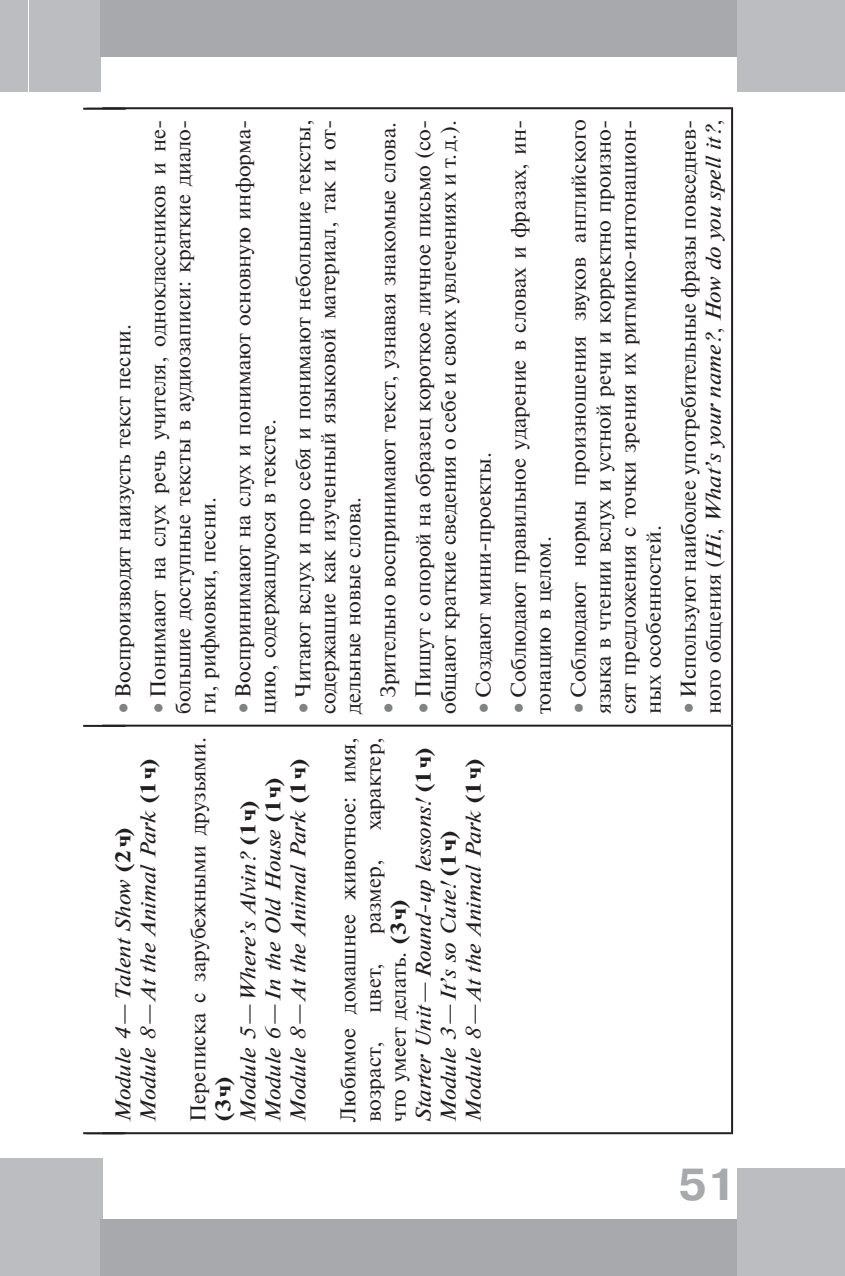
<style>
.page{position:relative;width:845px;height:1276px;background:#fff}
.page>*{position:absolute;margin:0;border:0;box-sizing:border-box;transform-origin:0 0}
.t1{font:700 44.8px "Pragmatica C";color:#a8a9ad}
.t2{font:21.4px/25px "Newton C San Pin";color:#231f20}
.t3{font:italic 21.4px/25px "Newton C San Pin";color:#231f20}
.s1{font-family:"Text Book C";font-size:34px;color:#808285}
.s2{font-weight:700;font-style:normal}
.s3{font-style:normal}
.s4{font-style:italic}
</style>
<div class="page">
<div style="left:0;top:0;width:28px;height:91px;background:#bcbdc0"></div>
<div style="left:29px;top:0;width:72px;height:91px;background:#bcbdc0"></div>
<div style="left:0;top:1158px;width:28px;height:118px;background:#bcbdc0"></div>
<div style="left:29px;top:1158px;width:73px;height:118px;background:#bcbdc0"></div>
<div style="left:100px;top:1219px;width:660px;height:57px;background:#a8a9ad"></div>
<div style="left:737px;top:1168px;width:108px;height:108px;background:#bcbdc0"></div>
<div style="left:100px;top:0;width:745px;height:57px;background:#a8a9ad"></div>
<div style="left:737px;top:0;width:108px;height:91px;background:#bcbdc0"></div>
<hr style="left:83px;top:1132px;width:39px;height:2px;background:#231f20">
<hr style="left:83px;top:725px;width:39px;height:2px;background:#231f20">
<hr style="left:83px;top:108px;width:39px;height:2px;background:#231f20">
<hr style="left:102px;top:1132px;width:629px;height:2px;background:#231f20">
<hr style="left:102px;top:724px;width:629px;height:2px;background:#231f20">
<hr style="left:102px;top:107px;width:629px;height:2px;background:#231f20">
<hr style="left:731px;top:725px;width:2px;height:409px;background:#231f20">
<hr style="left:731px;top:107px;width:2px;height:618px;background:#231f20">
<p class="t2" style="left:111px;top:714px;width:391px;rotate:-90deg"><span class="s1">•</span> Воспроизводят наизусть текст песни.</p>
<p class="t2" style="left:146px;top:714px;width:596px;text-align:justify;rotate:-90deg"><span class="s1">•</span> Понимают на слух речь учителя, одноклассников и не&shy;большие доступные тексты в аудиозаписи: краткие диало&shy;ги, рифмовки, песни.</p>
<p class="t2" style="left:231px;top:714px;width:596px;rotate:-90deg"><span class="s1">•</span> Воспринимают на слух и понимают основную информа&shy;цию, содержащуюся в тексте.</p>
<p class="t2" style="left:291px;top:714px;width:596px;text-align:justify;rotate:-90deg"><span class="s1">•</span> Читают вслух и про себя и понимают небольшие тексты, содержащие как изученный языковой материал, так и от&shy;дельные новые слова.</p>
<p class="t2" style="left:376px;top:714px;width:594px;rotate:-90deg"><span class="s1">•</span> Зрительно воспринимают текст, узнавая знакомые слова.</p>
<p class="t2" style="left:411px;top:714px;width:596px;rotate:-90deg"><span class="s1">•</span> Пишут с опорой на образец короткое личное письмо (со&shy;общают краткие сведения о себе и своих увлечениях и т.д.).</p>
<p class="t2" style="left:471px;top:714px;width:263px;rotate:-90deg"><span class="s1">•</span> Создают мини-проекты.</p>
<p class="t3" style="left:111px;top:1122px;width:363px;rotate:-90deg">Module 4—Talent Show <span class="s2">(2ч)<br></span>Module 8—At the Animal Park <span class="s2">(1ч)</span></p>
<p class="t2" style="left:186px;top:1122px;width:386px;rotate:-90deg">Переписка с зарубежными друзьями.</p>
<p class="t3" style="left:211px;top:1122px;width:363px;rotate:-90deg"><span class="s2">(3ч)<br></span>Module 5—Where’s Alvin? <span class="s2">(1ч)<br></span>Module 6—In the Old House <span class="s2">(1ч)<br></span>Module 8—At the Animal Park <span class="s2">(1ч)</span></p>
<p class="t2" style="left:361px;top:830px;width:95px;rotate:-90deg">характер,</p>
<p class="t3" style="left:386px;top:1122px;width:374px;rotate:-90deg"><span class="s3">что умеет делать.</span> <span class="s2">(3ч)<br></span>Starter Unit—Round-up lessons! <span class="s2">(1ч)<br></span>Module 3—It’s so Cute! <span class="s2">(1ч)<br></span>Module 8—At the Animal Park <span class="s2">(1ч)</span></p>
<p class="t2" style="left:336px;top:1122px;width:386px;rotate:-90deg">Любимое домашнее животное: имя, возраст,</p>
<p class="t2" style="left:361px;top:934px;width:77px;rotate:-90deg">размер,</p>
<p class="t2" style="left:361px;top:1012px;width:51px;rotate:-90deg">цвет,</p>
<p class="t2" style="left:506px;top:714px;width:596px;rotate:-90deg"><span class="s1">•</span> Соблюдают правильное ударение в словах и фразах, ин&shy;тонацию в целом.</p>
<p class="t2" style="left:566px;top:714px;width:596px;text-align:justify;rotate:-90deg"><span class="s1">•</span> Соблюдают нормы произношения звуков английского языка в чтении вслух и устной речи и корректно произно&shy;сят предложения с точки зрения их ритмико-интонацион&shy;ных особенностей.</p>
<p class="t2" style="left:676px;top:714px;width:596px;rotate:-90deg"><span class="s1">•</span> Используют наиболее употребительные фразы повседнев&shy;ного общения (<span class="s4">Hi</span>, <span class="s4">What’s your name?</span>, <span class="s4">How do you spell it?</span>,</p>
<h1 class="t1" style="left:678px;top:1159px;width:60px">51</h1>
</div>
